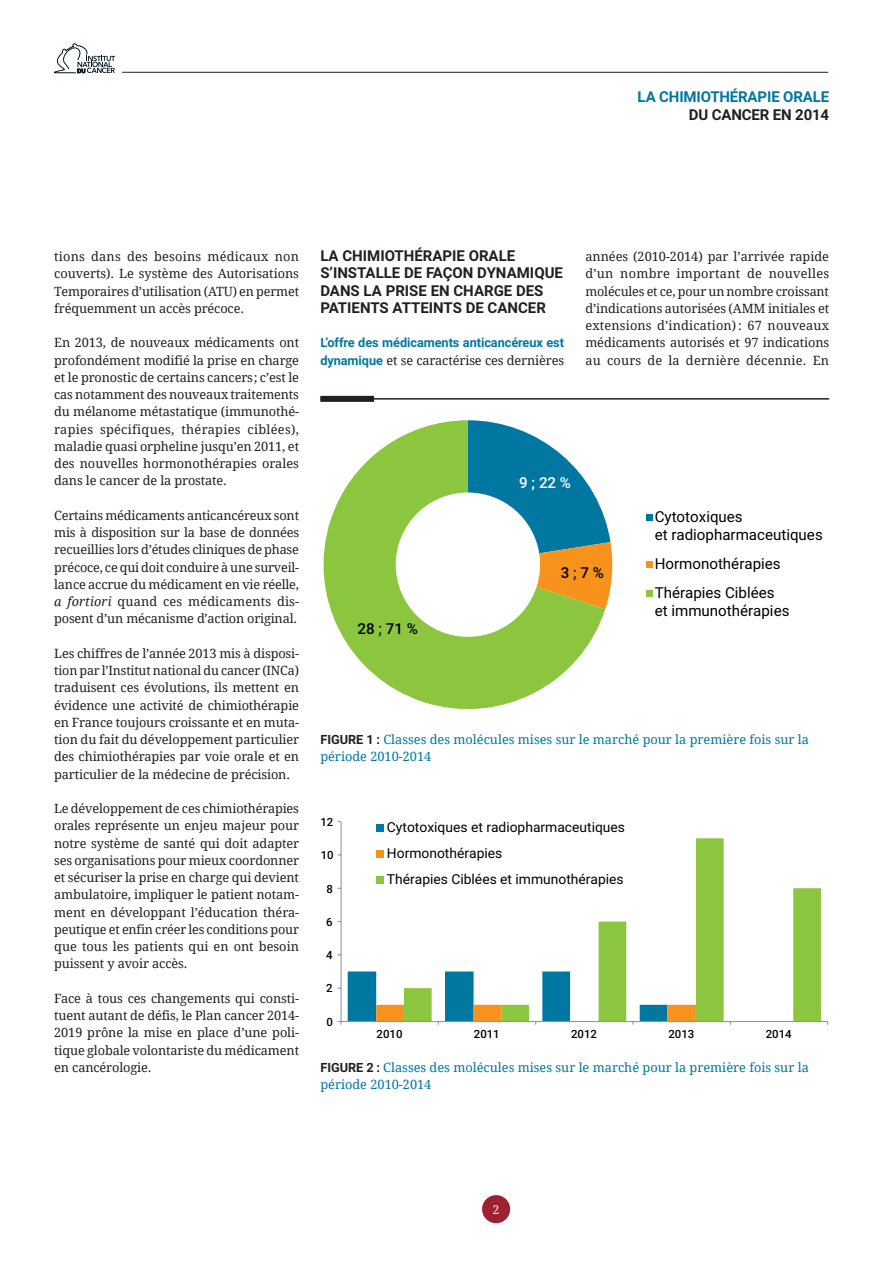
<style>
.page{position:relative;width:893px;height:1263px;background:#fff}
.page>*{position:absolute;margin:0;border:0;box-sizing:border-box;transform-origin:0 0}
.t1{font:15.15px/18.1px "Roboto";color:#000001}
.t2{font:500 15.15px "Roboto";color:#000001}
.t3{font:500 15.15px "Roboto";color:#fff}
.Inter_1{font:700 15px/17.2px "Roboto";color:#231f20}
.t4{font:700 15px "Roboto";letter-spacing:-.01em;color:#0077a0}
.t5{font:13.8px/26px "Roboto";color:#000001}
.Corps_de_texte{font:12.75px/17.2px "Droid Serif";letter-spacing:-.01em;color:#231f20;text-align:justify}
.Figure_titre{font:12.75px/17.2px "Droid Serif";color:#0077a0}
.Corps_de_texte-2{font:700 12.75px/17.2px "Roboto";letter-spacing:-.005em;color:#0077a0}
.t6{font:12px "Droid Serif";color:#fff}
.t7{font:500 11.25px "Roboto";color:#000001}
.s1{font-style:italic}
.s2{font-family:"Droid Serif";font-weight:400;color:#231f20}
.s3{color:#231f20}
.s4{font-family:"Roboto";font-weight:700;color:#231f20}
</style>
<div class="page">
<div style="left:482px;top:1195px;width:28px;height:28px;background:#9d2130;border-radius:50%"></div>
<hr style="left:122px;top:72px;width:706px;height:1px;background:#231f20">
<svg style="left:54px;top:44px;width:61px;height:29px"></svg>
<hr style="left:320px;top:398px;width:509px;height:2px;background:#231f20">
<div style="left:320px;top:396px;width:54px;height:6px;background:#231f20"></div>
<svg style="left:605px;top:520px;width:8px;height:89px"></svg>
<svg style="left:324px;top:420px;width:281px;height:289px"></svg>
<div style="left:646px;top:514px;width:6px;height:7px;background:#0077a0"></div>
<svg style="left:646px;top:562px;width:6px;height:6px"></svg>
<div style="left:646px;top:590px;width:6px;height:7px;background:#8bc63e"></div>
<svg style="left:598px;top:838px;width:223px;height:183px"></svg>
<hr style="left:341px;top:822px;width:1px;height:199px;background:#8d9091">
<hr style="left:341px;top:1021px;width:487px;height:1px;background:#8d9091">
<svg style="left:348px;top:971px;width:348px;height:54px"></svg>
<div style="left:377px;top:824px;width:7px;height:7px;background:#0077a0"></div>
<div style="left:377px;top:850px;width:7px;height:7px;background:#f7931d"></div>
<div style="left:377px;top:876px;width:7px;height:7px;background:#8bc63e"></div>
<p class="t4" style="left:638px;top:86px;width:193px">LA CHIMIOTHÉRAPIE ORALE</p>
<p class="Inter_1" style="left:689px;top:105px;width:142px">DU CANCER EN 2014</p>
<p class="Corps_de_texte" style="left:54px;top:248px;width:246px">tions dans des besoins médicaux non couverts). Le système des Autorisations Temporaires d’utilisation (ATU) en permet fréquemment un accès précoce.</p>
<p class="Corps_de_texte" style="left:54px;top:334px;width:246px">En 2013, de nouveaux médicaments ont profondément modifié la prise en charge et le pronostic de certains cancers; c’est le cas notamment des nouveaux traitements du mélanome métastatique (immunothé&shy;rapies spécifiques, thérapies ciblées), maladie quasi orpheline jusqu’en 2011, et des nouvelles hormonothérapies orales dans le cancer de la prostate.</p>
<p class="Corps_de_texte" style="left:54px;top:507px;width:246px">Certains médicaments anticancéreux sont mis à disposition sur la base de données recueillies lors d’études cliniques de phase précoce, ce qui doit conduire à une surveil&shy;lance accrue du médicament en vie réelle, <span class="s1">a fortiori</span> quand ces médicaments dis&shy;posent d’un mécanisme d’action original.</p>
<p class="Corps_de_texte" style="left:54px;top:645px;width:246px">Les chiffres de l’année 2013 mis à disposi&shy;tion par l’Institut national du cancer (INCa) traduisent ces évolutions, ils mettent en évidence une activité de chimiothérapie en France toujours croissante et en muta&shy;tion du fait du développement particulier des chimiothérapies par voie orale et en particulier de la médecine de précision.</p>
<p class="Corps_de_texte" style="left:54px;top:800px;width:246px">Le développement de ces chimiothérapies orales représente un enjeu majeur pour notre système de santé qui doit adapter ses organisations pour mieux coordonner et sécuriser la prise en charge qui devient ambulatoire, impliquer le patient notam&shy;ment en développant l’éducation théra&shy;peutique et enfin créer les conditions pour que tous les patients qui en ont besoin puissent y avoir accès.</p>
<p class="Corps_de_texte" style="left:54px;top:990px;width:246px">Face à tous ces changements qui consti&shy;tuent autant de défis, le Plan cancer 2014- 2019 prône la mise en place d’une poli&shy;tique globale volontariste du médicament en cancérologie.</p>
<p class="Inter_1" style="left:320px;top:246px;width:244px">LA CHIMIOTHÉRAPIE ORALE<br>S’INSTALLE DE FAÇON DYNAMIQUE<br>DANS LA PRISE EN CHARGE DES<br>PATIENTS ATTEINTS DE CANCER</p>
<p class="Corps_de_texte-2" style="left:320px;top:334px;width:245px">L’offre des médicaments anticancéreux est dynamique <span class="s2">et se caractérise ces dernières</span></p>
<p class="Corps_de_texte" style="left:585px;top:248px;width:245px">années (2010-2014) par l’arrivée rapide d’un nombre important de nouvelles molécules et ce, pour un nombre croissant d’indications autorisées (AMM initiales et extensions d’indication): 67 nouveaux médicaments autorisés et 97 indications au cours de la dernière décennie. En</p>
<p class="t3" style="left:519px;top:472px;width:53px">9 ; 22 %</p>
<p class="t2" style="left:357px;top:618px;width:62px">28 <span class="s3">;</span> 71 %</p>
<p class="t2" style="left:561px;top:562px;width:45px">3 <span class="s3">;</span> 7 %</p>
<p class="t1" style="left:655px;top:507px;width:170px">Cytotoxiques<br>et radiopharmaceutiques</p>
<p class="t1" style="left:655px;top:549px;width:127px;line-height:29px">Hormonothérapies<br>Thérapies Ciblées</p>
<p class="t1" style="left:655px;top:601px;width:136px">et immunothérapies</p>
<p class="Figure_titre" style="left:320px;top:731px;width:490px"><span class="s4">FIGURE 1 :</span> Classes des molécules mises sur le marché pour la première fois sur la période 2010-2014</p>
<p class="t7" style="left:320px;top:814px;width:14px">12</p>
<p class="t7" style="left:321px;top:847px;width:14px">10</p>
<p class="t7" style="left:326px;top:881px;width:8px">8</p>
<p class="t7" style="left:326px;top:914px;width:8px">6</p>
<p class="t7" style="left:326px;top:947px;width:8px">4</p>
<p class="t7" style="left:326px;top:980px;width:8px">2</p>
<p class="t7" style="left:326px;top:1014px;width:8px">0</p>
<p class="t5" style="left:387px;top:813px;width:240px">Cytotoxiques et radiopharmaceutiques<br>Hormonothérapies<br>Thérapies Ciblées et immunothérapies</p>
<p class="t7" style="left:377px;top:1026px;width:27px">2010</p>
<p class="t7" style="left:474px;top:1026px;width:27px">2011</p>
<p class="t7" style="left:571px;top:1026px;width:27px">2012</p>
<p class="t7" style="left:668px;top:1026px;width:27px">2013</p>
<p class="t7" style="left:766px;top:1026px;width:27px">2014</p>
<p class="Figure_titre" style="left:320px;top:1059px;width:490px"><span class="s4">FIGURE 2 :</span> Classes des molécules mises sur le marché pour la première fois sur la période 2010-2014</p>
<p class="t6" style="left:493px;top:1202px;width:8px">2</p>
</div>
